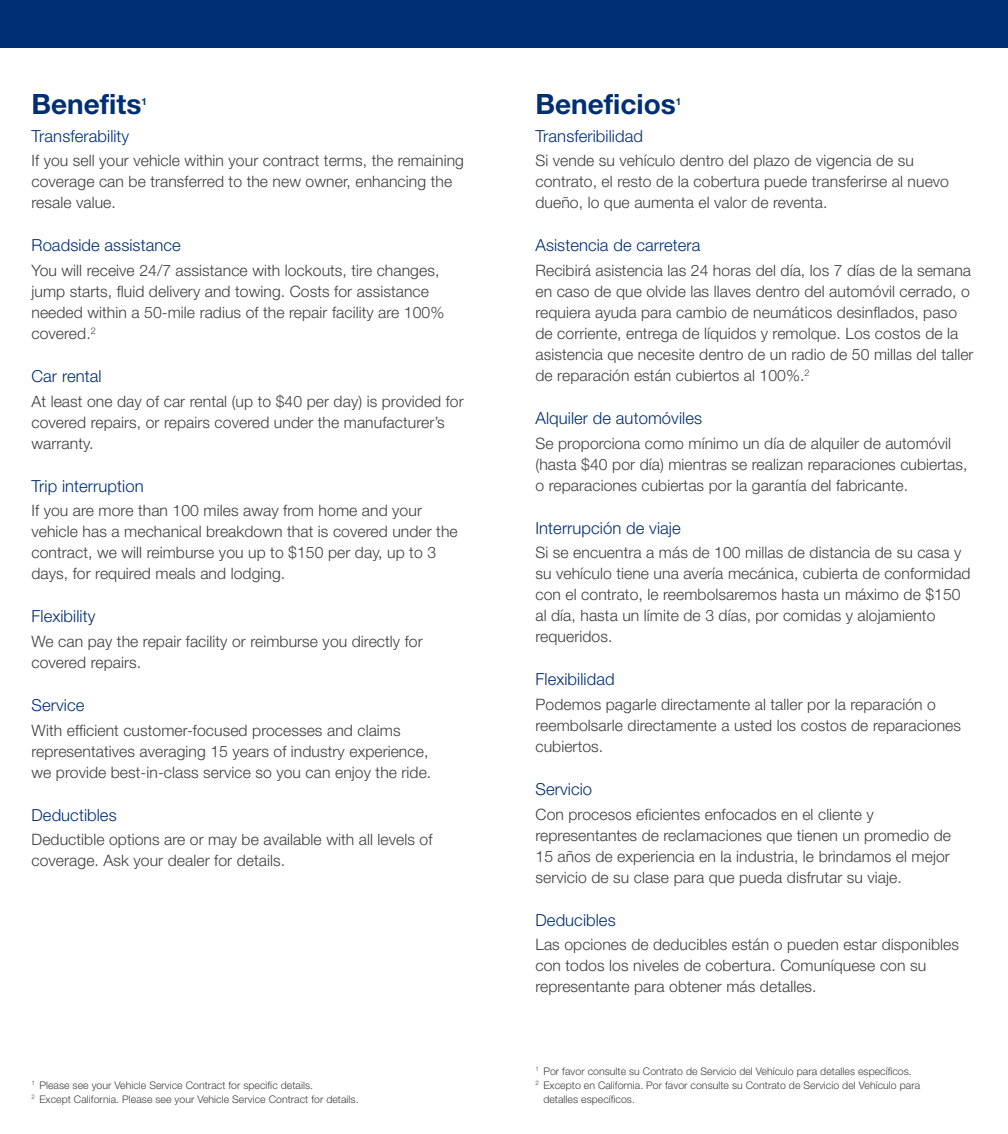
<style>
.page{position:relative;width:1008px;height:1134px;background:#fff}
.page>*{position:absolute;margin:0;border:0;box-sizing:border-box;transform-origin:0 0}
.Headers{font:700 28px "Helvetica Neue LT Std";color:#002f73}
.Section_Headers{font:300 16.62px "Helvetica Neue LT Std";letter-spacing:.005em;color:#002f73}
.Main_Text{font:300 15.75px/21px "Helvetica Neue LT Std";letter-spacing:.005em;color:#3e3e3f}
.Captions{font:300 10.5px/14px "Helvetica Neue LT Std";letter-spacing:.005em;color:#3e3e3f}
.Headers-2{font:700 9.8px "Helvetica Neue LT Std";color:#002f73}
</style>
<div class="page">
<div style="left:0;top:0;width:1008px;height:47px;background:#002f73"></div>
<p class="Headers" style="left:32px;top:87px;width:111px">Benefits</p>
<p class="Headers-2" style="left:141px;top:96px;width:7px">1</p>
<p class="Section_Headers" style="left:32px;top:126px;width:99px">Transferability</p>
<p class="Main_Text" style="left:32px;top:150px;width:434px">If you sell your vehicle within your contract terms, the remaining coverage can be transferred to the new owner, enhancing the resale value.</p>
<p class="Section_Headers" style="left:32px;top:235px;width:151px">Roadside assistance</p>
<p class="Main_Text" style="left:32px;top:260px;width:414px">You will receive 24/7 assistance with lockouts, tire changes, jump starts, fluid delivery and towing. Costs for assistance needed within a 50-mile radius of the repair facility are 100% covered.<sup>2</sup></p>
<p class="Section_Headers" style="left:32px;top:366px;width:72px">Car rental</p>
<p class="Main_Text" style="left:32px;top:390px;width:434px">At least one day of car rental (up to $40 per day) is provided for covered repairs, or repairs covered under the manufacturer’s warranty.</p>
<p class="Section_Headers" style="left:32px;top:475px;width:114px">Trip interruption</p>
<p class="Main_Text" style="left:32px;top:500px;width:428px">If you are more than 100 miles away from home and your vehicle has a mechanical breakdown that is covered under the contract, we will reimburse you up to $150 per day, up to 3 days, for required meals and lodging.</p>
<p class="Section_Headers" style="left:32px;top:606px;width:65px">Flexibility</p>
<p class="Main_Text" style="left:32px;top:631px;width:393px">We can pay the repair facility or reimburse you directly for covered repairs.</p>
<p class="Section_Headers" style="left:32px;top:695px;width:54px">Service</p>
<p class="Main_Text" style="left:32px;top:719px;width:401px">With efficient customer-focused processes and claims representatives averaging 15 years of industry experience, we provide best-in-class service so you can enjoy the ride.</p>
<p class="Section_Headers" style="left:32px;top:804px;width:87px">Deductibles</p>
<p class="Main_Text" style="left:32px;top:829px;width:402px">Deductible options are or may be available with all levels of coverage. Ask your dealer for details.</p>
<p class="Captions" style="left:32px;top:1078px;width:283px"><sup>1</sup> Please see your Vehicle Service Contract for specific details.</p>
<p class="Captions" style="left:32px;top:1092px;width:329px"><sup>2</sup> Except California. Please see your Vehicle Service Contract for details.</p>
<p class="Headers" style="left:536px;top:87px;width:142px">Beneficios</p>
<p class="Headers-2" style="left:676px;top:96px;width:7px">1</p>
<p class="Section_Headers" style="left:536px;top:126px;width:109px">Transferibilidad</p>
<p class="Main_Text" style="left:536px;top:150px;width:415px">Si vende su vehículo dentro del plazo de vigencia de su contrato, el resto de la cobertura puede transferirse al nuevo dueño, lo que aumenta el valor de reventa.</p>
<p class="Section_Headers" style="left:536px;top:235px;width:167px">Asistencia de carretera</p>
<p class="Main_Text" style="left:536px;top:260px;width:440px">Recibirá asistencia las 24 horas del día, los 7 días de la semana en caso de que olvide las llaves dentro del automóvil cerrado, o requiera ayuda para cambio de neumáticos desinflados, paso de corriente, entrega de líquidos y remolque. Los costos de la asistencia que necesite dentro de un radio de 50 millas del taller de reparación están cubiertos al 100%.<sup>2</sup></p>
<p class="Section_Headers" style="left:536px;top:408px;width:168px">Alquiler de automóviles</p>
<p class="Main_Text" style="left:536px;top:432px;width:434px">Se proporciona como mínimo un día de alquiler de automóvil (hasta $40 por día) mientras se realizan reparaciones cubiertas, o reparaciones cubiertas por la garantía del fabricante.</p>
<p class="Section_Headers" style="left:536px;top:517px;width:147px">Interrupción de viaje</p>
<p class="Main_Text" style="left:536px;top:542px;width:437px">Si se encuentra a más de 100 millas de distancia de su casa y su vehículo tiene una avería mecánica, cubierta de conformidad con el contrato, le reembolsaremos hasta un máximo de $150 al día, hasta un límite de 3 días, por comidas y alojamiento requeridos.</p>
<p class="Section_Headers" style="left:536px;top:669px;width:81px">Flexibilidad</p>
<p class="Main_Text" style="left:536px;top:694px;width:427px">Podemos pagarle directamente al taller por la reparación o reembolsarle directamente a usted los costos de reparaciones cubiertos.</p>
<p class="Section_Headers" style="left:536px;top:779px;width:58px">Servicio</p>
<p class="Main_Text" style="left:536px;top:803px;width:417px">Con procesos eficientes enfocados en el cliente y representantes de reclamaciones que tienen un promedio de 15 años de experiencia en la industria, le brindamos el mejor servicio de su clase para que pueda disfrutar su viaje.</p>
<p class="Section_Headers" style="left:536px;top:909px;width:82px">Deducibles</p>
<p class="Main_Text" style="left:536px;top:934px;width:425px">Las opciones de deducibles están o pueden estar disponibles con todos los niveles de cobertura. Comuníquese con su representante para obtener más detalles.</p>
<p class="Captions" style="left:536px;top:1064px;width:378px"><sup>1</sup> Por favor consulte su Contrato de Servicio del Vehículo para detalles específicos.</p>
<p class="Captions" style="left:543px;top:1078px;width:378px;text-indent:-8px"><sup>2</sup> Excepto en California. Por favor consulte su Contrato de Servicio del Vehículo para detalles específicos.</p>
</div>
